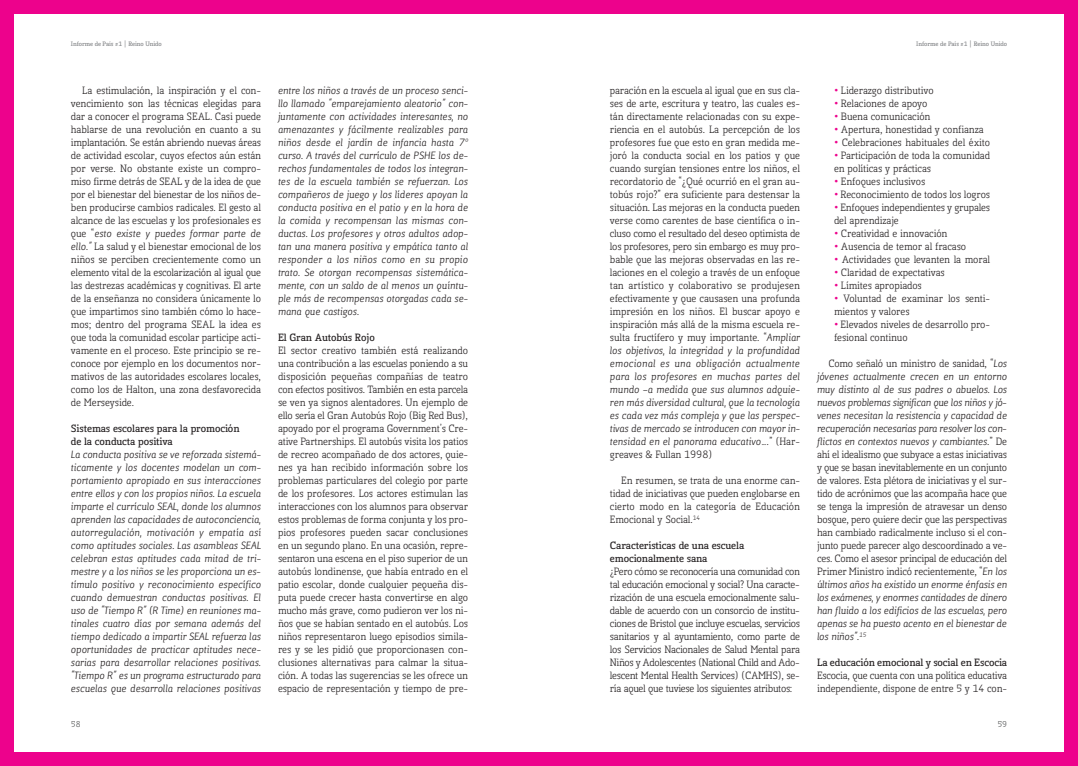
<style>
.page{position:relative;width:1078px;height:766px;background:#fff}
.page>*{position:absolute;margin:0;border:0;box-sizing:border-box;transform-origin:0 0}
.t1{font:10px/13px "Kofi Pure Serif";color:#231f20;text-align:justify}
.t2{font:10px/13px "Kofi Pure Kursiv";color:#231f20;text-align:justify}
.t3{font:700 10px/13px "Kofi Pure Serif";color:#231f20}
.t4{font:8px "Kofi Pure Serif";color:#4b4c4d}
.t5{font:700 6px "Kofi Pure Serif";color:#808285}
.s1{font-family:"Kofi Pure Serif"}
.s2{font-family:"Kofi Pure Kursiv"}
.s3{font-weight:700;color:#ed028c}
</style>
<div class="page">
<div style="left:539px;top:0;width:538px;height:765px;background:#ed028c"></div>
<div style="left:539px;top:14px;width:524px;height:737px;background:#fff"></div>
<div style="left:0;top:0;width:538px;height:765px;background:#ed028c"></div>
<div style="left:14px;top:14px;width:524px;height:737px;background:#fff"></div>
<p class="t5" style="left:71px;top:41px;width:92px">Informe de País #1 | Reino Unido</p>
<p class="t5" style="left:916px;top:41px;width:92px">Informe de País #1 | Reino Unido</p>
<p class="t1" style="left:71px;top:85px;width:191px;text-indent:11px">La estimulación, la inspiración y el con&shy;vencimiento son las técnicas elegidas para dar a conocer el programa SEAL. Casi puede hablarse de una revolución en cuanto a su implantación. Se están abriendo nuevas áreas de actividad escolar, cuyos efectos aún están por verse. No obstante existe un compro&shy;miso firme detrás de SEAL y de la idea de que por el bienestar del bienestar de los niños de&shy;ben producirse cambios radicales. El gesto al alcance de las escuelas y los profesionales es</p>
<p class="t2" style="left:71px;top:228px;width:191px"><span class="s1">que “</span>esto existe y puedes formar parte de</p>
<p class="t1" style="left:71px;top:241px;width:191px"><span class="s2">ello.”</span> La salud y el bienestar emocional de los niños se perciben crecientemente como un elemento vital de la escolarización al igual que las destrezas académicas y cognitivas. El arte de la enseñanza no considera únicamente lo que impartimos sino también cómo lo hace&shy;mos; dentro del programa SEAL la idea es que toda la comunidad escolar participe acti&shy;vamente en el proceso. Este principio se re&shy;conoce por ejemplo en los documentos nor&shy;mativos de las autoridades escolares locales, como los de Halton, una zona desfavorecida de Merseyside.</p>
<p class="t3" style="left:71px;top:423px;width:170px">Sistemas escolares para la promoción de la conducta positiva</p>
<p class="t2" style="left:71px;top:449px;width:191px">La conducta positiva se ve reforzada sistemá&shy;ticamente y los docentes modelan un com&shy;portamiento apropiado en sus interacciones entre ellos y con los propios niños. La escuela imparte el currículo SEAL, donde los alumnos aprenden las capacidades de autoconciencia, autorregulación, motivación y empatía así como aptitudes sociales. Las asambleas SEAL celebran estas aptitudes cada mitad de tri&shy;mestre y a los niños se les proporciona un es&shy;tímulo positivo y reconocimiento específico cuando demuestran conductas positivas. El uso de “Tiempo R” (R Time) en reuniones ma&shy;tinales cuatro días por semana además del tiempo dedicado a impartir SEAL refuerza las oportunidades de practicar aptitudes nece&shy;sarias para desarrollar relaciones positivas. “Tiempo R” es un programa estructurado para escuelas que desarrolla relaciones positivas</p>
<p class="t2" style="left:278px;top:85px;width:191px">entre los niños a través de un proceso senci&shy;llo llamado “emparejamiento aleatorio” con&shy;juntamente con actividades interesantes, no amenazantes y fácilmente realizables para niños desde el jardín de infancia hasta 7º curso. A través del currículo de PSHE los de&shy;rechos fundamentales de todos los integran&shy;tes de la escuela también se refuerzan. Los compañeros de juego y los líderes apoyan la conducta positiva en el patio y en la hora de la comida y recompensan las mismas con&shy;ductas. Los profesores y otros adultos adop&shy;tan una manera positiva y empática tanto al responder a los niños como en su propio trato. Se otorgan recompensas sistemática&shy;mente, con un saldo de al menos un quíntu&shy;ple más de recompensas otorgadas cada se&shy;mana que castigos.</p>
<p class="t3" style="left:278px;top:332px;width:98px">El Gran Autobús Rojo</p>
<p class="t1" style="left:278px;top:345px;width:191px">El sector creativo también está realizando una contribución a las escuelas poniendo a su disposición pequeñas compañías de teatro con efectos positivos. También en esta parcela se ven ya signos alentadores. Un ejemplo de ello sería el Gran Autobús Rojo (Big Red Bus), apoyado por el programa Government’s Cre&shy;ative Partnerships. El autobús visita los patios de recreo acompañado de dos actores, quie&shy;nes ya han recibido información sobre los problemas particulares del colegio por parte de los profesores. Los actores estimulan las interacciones con los alumnos para observar estos problemas de forma conjunta y los pro&shy;pios profesores pueden sacar conclusiones en un segundo plano. En una ocasión, repre&shy;sentaron una escena en el piso superior de un autobús londinense, que había entrado en el patio escolar, donde cualquier pequeña dis&shy;puta puede crecer hasta convertirse en algo mucho más grave, como pudieron ver los ni&shy;ños que se habían sentado en el autobús. Los niños representaron luego episodios simila&shy;res y se les pidió que proporcionasen con&shy;clusiones alternativas para calmar la situa&shy;ción. A todas las sugerencias se les ofrece un espacio de representación y tiempo de pre-</p>
<p class="t1" style="left:609px;top:85px;width:191px">paración en la escuela al igual que en sus cla&shy;ses de arte, escritura y teatro, las cuales es&shy;tán directamente relacionadas con su expe&shy;riencia en el autobús. La percepción de los profesores fue que esto en gran medida me&shy;joró la conducta social en los patios y que cuando surgían tensiones entre los niños, el recordatorio de “¿Qué ocurrió en el gran au&shy;tobús rojo?” era suficiente para destensar la situación. Las mejoras en la conducta pueden verse como carentes de base científica o in&shy;cluso como el resultado del deseo optimista de los profesores, pero sin embargo es muy pro&shy;bable que las mejoras observadas en las re&shy;laciones en el colegio a través de un enfoque tan artístico y colaborativo se produjesen efectivamente y que causasen una profunda impresión en los niños. El buscar apoyo e inspiración más allá de la misma escuela re&shy;sulta fructífero y muy importante. “<span class="s2">Ampliar</span></p>
<p class="t2" style="left:609px;top:345px;width:191px">los objetivos, la integridad y la profundidad emocional es una obligación actualmente para los profesores en muchas partes del mundo –a medida que sus alumnos adquie&shy;ren más diversidad cultural, que la tecnología es cada vez más compleja y que las perspec&shy;tivas de mercado se introducen con mayor in&shy;tensidad en el panorama educativo….<span class="s1">” (Har-</span></p>
<p class="t1" style="left:609px;top:449px;width:104px">greaves &amp; Fullan 1998)</p>
<p class="t1" style="left:609px;top:475px;width:191px;text-indent:11px">En resumen, se trata de una enorme can&shy;tidad de iniciativas que pueden englobarse en cierto modo en la categoría de Educación Emocional y Social.<sup>14</sup></p>
<p class="t3" style="left:609px;top:540px;width:136px">Características de una escuela emocionalmente sana</p>
<p class="t1" style="left:609px;top:566px;width:191px">¿Pero cómo se reconocería una comunidad con tal educación emocional y social? Una caracte&shy;rización de una escuela emocionalmente salu&shy;dable de acuerdo con un consorcio de institu&shy;ciones de Bristol que incluye escuelas, servicios sanitarios y al ayuntamiento, como parte de los Servicios Nacionales de Salud Mental para Niños y Adolescentes (National Child and Ado&shy;lescent Mental Health Services) (CAMHS), se&shy;ría aquel que tuviese los siguientes atributos:</p>
<p class="t1" style="left:833px;top:85px;width:101px"><span class="s3">•</span> Liderazgo distributivo</p>
<p class="t1" style="left:833px;top:98px;width:95px"><span class="s3">•</span> Relaciones de apoyo</p>
<p class="t1" style="left:833px;top:111px;width:98px"><span class="s3">•</span> Buena comunicación</p>
<p class="t1" style="left:833px;top:124px;width:151px"><span class="s3">•</span> Apertura, honestidad y confianza</p>
<p class="t1" style="left:833px;top:137px;width:157px"><span class="s3">•</span> Celebraciones habituales del éxito</p>
<p class="t1" style="left:833px;top:150px;width:157px"><span class="s3">•</span> Participación de toda la comunidad en políticas y prácticas</p>
<p class="t1" style="left:833px;top:176px;width:93px"><span class="s3">•</span> Enfoques inclusivos</p>
<p class="t1" style="left:833px;top:189px;width:157px"><span class="s3">•</span> Reconocimiento de todos los logros</p>
<p class="t1" style="left:833px;top:202px;width:157px"><span class="s3">•</span> Enfoques independientes y grupales del aprendizaje</p>
<p class="t1" style="left:833px;top:228px;width:115px"><span class="s3">•</span> Creatividad e innovación</p>
<p class="t1" style="left:833px;top:241px;width:133px"><span class="s3">•</span> Ausencia de temor al fracaso</p>
<p class="t1" style="left:833px;top:254px;width:157px"><span class="s3">•</span> Actividades que levanten la moral</p>
<p class="t1" style="left:833px;top:267px;width:112px"><span class="s3">•</span> Claridad de expectativas</p>
<p class="t1" style="left:833px;top:280px;width:89px"><span class="s3">•</span> Límites apropiados</p>
<p class="t1" style="left:833px;top:293px;width:157px"><span class="s3">•</span> Voluntad de examinar los senti&shy;mientos y valores</p>
<p class="t1" style="left:833px;top:319px;width:157px"><span class="s3">•</span> Elevados niveles de desarrollo pro&shy;fesional continuo</p>
<p class="t1" style="left:828px;top:358px;width:180px">Como señaló un ministro de sanidad, “<span class="s2">Los</span></p>
<p class="t2" style="left:816px;top:371px;width:191px">jóvenes actualmente crecen en un entorno muy distinto al de sus padres o abuelos. Los nuevos problemas significan que los niños y jó&shy;venes necesitan la resistencia y capacidad de recuperación necesarias para resolver los con&shy;flictos en contextos nuevos y cambiantes<span class="s1">.” De</span></p>
<p class="t1" style="left:816px;top:449px;width:191px">ahí el idealismo que subyace a estas iniciativas y que se basan inevitablemente en un conjunto de valores. Esta plétora de iniciativas y el sur&shy;tido de acrónimos que las acompaña hace que se tenga la impresión de atravesar un denso bosque, pero quiere decir que las perspectivas han cambiado radicalmente incluso si el con&shy;junto puede parecer algo descoordinado a ve&shy;ces. Como el asesor principal de educación del Primer Ministro indicó recientemente, “<span class="s2">En los</span></p>
<p class="t2" style="left:816px;top:579px;width:191px">últimos años ha existido un enorme énfasis en los exámenes, y enormes cantidades de dinero han fluido a los edificios de las escuelas, pero apenas se ha puesto acento en el bienestar de los niños”.<sup>15</sup></p>
<p class="t3" style="left:816px;top:657px;width:191px">La educación emocional y social en Escocia</p>
<p class="t1" style="left:816px;top:670px;width:191px">Escocia, que cuenta con una política educativa independiente, dispone de entre 5 y 14 con-</p>
<p class="t4" style="left:71px;top:720px;width:11px">58</p>
<p class="t4" style="left:997px;top:720px;width:11px">59</p>
</div>
